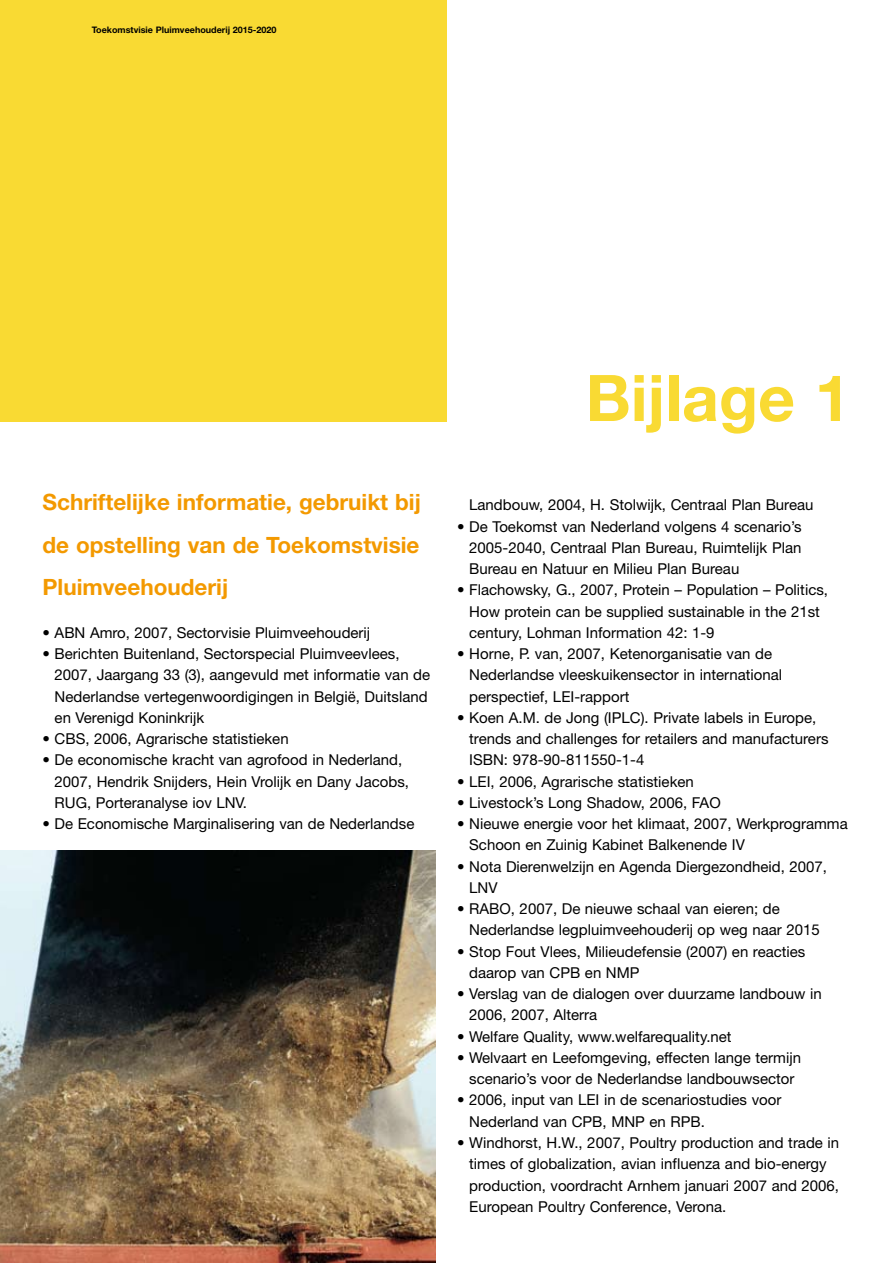
<style>
.page{position:relative;width:893px;height:1263px;background:#fff}
.page>*{position:absolute;margin:0;border:0;box-sizing:border-box;transform-origin:0 0}
.t1{font:700 64.35px "Helvetica Neue";color:#f9da33}
.t2{font:700 22.5px/42.6px "Helvetica Neue";color:#f39900;text-align:justify}
.t3{font:15px/21.3px "Helvetica Neue";color:#000}
.t4{font:700 9px "Helvetica Neue";color:#000}
.s1{color:#f9da33}
</style>
<div class="page">
<div style="left:0;top:0;width:446px;height:421px;background:#f9da33"></div>
<img style="left:0;top:850px;width:436px;height:413px">
<p class="t4" style="left:43px;top:24px;width:236px"><span class="s1">pagina 30 |</span> Toekomstvisie Pluimveehouderij 2015-2020</p>
<h2 class="t2" style="left:43px;top:480px;width:380px">Schriftelijke informatie, gebruikt bij de opstelling van de Toekomstvisie Pluimveehouderij</h2>
<p class="t3" style="left:43px;top:622px;width:329px">• ABN Amro, 2007, Sectorvisie Pluimveehouderij</p>
<p class="t3" style="left:55px;top:643px;width:377px;text-indent:-12px">• Berichten Buitenland, Sectorspecial Pluimveevlees, 2007, Jaargang 33 (3), aangevuld met informatie van de Nederlandse vertegenwoordigingen in België, Duitsland en Verenigd Koninkrijk</p>
<p class="t3" style="left:43px;top:728px;width:248px">• CBS, 2006, Agrarische statistieken</p>
<p class="t3" style="left:55px;top:749px;width:356px;text-indent:-12px">• De economische kracht van agrofood in Nederland,<br>2007, Hendrik Snijders, Hein Vrolijk en Dany Jacobs,<br>RUG, Porteranalyse iov LNV.</p>
<p class="t3" style="left:43px;top:813px;width:373px">• De Economische Marginalisering van de Nederlandse</p>
<h1 class="t1" style="left:586px;top:358px;width:266px">Bijlage 1</h1>
<p class="t3" style="left:469px;top:494px;width:346px">Landbouw, 2004, H. Stolwijk, Centraal Plan Bureau</p>
<p class="t3" style="left:469px;top:515px;width:334px;text-align:justify;text-indent:-12px">• De Toekomst van Nederland volgens 4 scenario’s 2005-2040, Centraal Plan Bureau, Ruimtelijk Plan Bureau en Natuur en Milieu Plan Bureau</p>
<p class="t3" style="left:469px;top:579px;width:360px;text-indent:-12px">• Flachowsky, G., 2007, Protein – Population – Politics,<br>How protein can be supplied sustainable in the 21st century, Lohman Information 42: 1-9</p>
<p class="t3" style="left:469px;top:643px;width:314px;text-indent:-12px">• Horne, P. van, 2007, Ketenorganisatie van de<br>Nederlandse vleeskuikensector in international perspectief, LEI-rapport</p>
<p class="t3" style="left:469px;top:707px;width:361px;text-indent:-12px">• Koen A.M. de Jong (IPLC). Private labels in Europe, trends and challenges for retailers and manufacturers<br>ISBN: 978-90-811550-1-4</p>
<p class="t3" style="left:457px;top:770px;width:238px">• LEI, 2006, Agrarische statistieken</p>
<p class="t3" style="left:457px;top:792px;width:265px">• Livestock’s Long Shadow, 2006, FAO</p>
<p class="t3" style="left:469px;top:813px;width:380px;text-indent:-12px">• Nieuwe energie voor het klimaat, 2007, Werkprogramma<br>Schoon en Zuinig Kabinet Balkenende IV</p>
<p class="t3" style="left:469px;top:855px;width:359px;text-indent:-12px">• Nota Dierenwelzijn en Agenda Diergezondheid, 2007,<br>LNV</p>
<p class="t3" style="left:469px;top:898px;width:352px;text-indent:-12px">• RABO, 2007, De nieuwe schaal van eieren; de<br>Nederlandse legpluimveehouderij op weg naar 2015</p>
<p class="t3" style="left:469px;top:940px;width:338px;text-indent:-12px">• Stop Fout Vlees, Milieudefensie (2007) en reacties daarop van CPB en NMP</p>
<p class="t3" style="left:469px;top:983px;width:354px;text-indent:-12px">• Verslag van de dialogen over duurzame landbouw in<br>2006, 2007, Alterra</p>
<p class="t3" style="left:457px;top:1025px;width:276px">• Welfare Quality, www.welfarequality.net</p>
<p class="t3" style="left:457px;top:1047px;width:345px;text-align:center">• Welvaart en Leefomgeving, effecten lange termijn scenario’s voor de Nederlandse landbouwsector</p>
<p class="t3" style="left:469px;top:1089px;width:314px;text-indent:-12px">• 2006, input van LEI in de scenariostudies voor<br>Nederland van CPB, MNP en RPB.</p>
<p class="t3" style="left:469px;top:1132px;width:372px;text-indent:-12px">• Windhorst, H.W., 2007, Poultry production and trade in times of globalization, avian influenza and bio-energy production, voordracht Arnhem januari 2007 and 2006, European Poultry Conference, Verona.</p>
</div>
